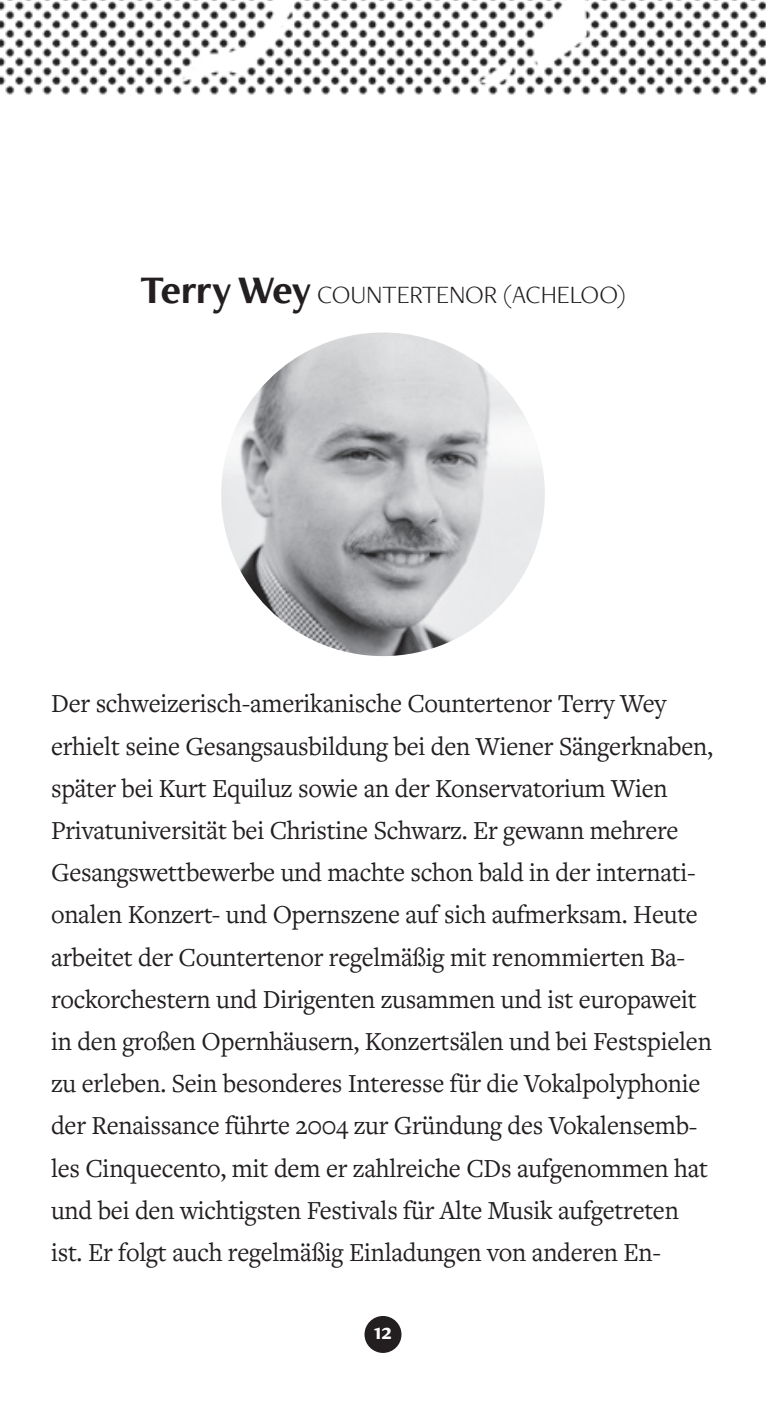
<style>
.page{position:relative;width:766px;height:1404px;background:#fff}
.page>*{position:absolute;margin:0;border:0;box-sizing:border-box;transform-origin:0 0}
.t1{font:27px/42.1px "Freight Text Pro";letter-spacing:-.01em;color:#231f20}
.t2{font:300 25.88px "Freight Neo Pro";letter-spacing:-.01em;color:#231f20}
.t3{font:700 22.72px "Freight Neo Pro";color:#fff}
.s1{font-weight:700;font-size:40.5px}
</style>
<div class="page">
<img style="left:221px;top:332px;width:323px;height:324px;border-radius:162px">
<img style="left:0;top:0;width:765px;height:95px">
<div style="left:364px;top:1315px;width:37px;height:37px;background:#231f20;border-radius:50%"></div>
<p class="t2" style="left:140px;top:277px;width:487px"><span class="s1">Terry Wey</span> COUNTERTENOR (ACHELOO)</p>
<p class="t1" style="left:51px;top:681px;width:663px">Der schweizerisch-amerikanische Countertenor Terry Wey erhielt seine Gesangsausbildung bei den Wiener Sängerknaben, später bei Kurt Equiluz sowie an der Konservatorium Wien Privatuniversität bei Christine Schwarz. Er gewann mehrere Gesangswettbewerbe und machte schon bald in der internati&shy;onalen Konzert- und Opernszene auf sich aufmerksam. Heute arbeitet der Countertenor regelmäßig mit renommierten Ba&shy;rockorchestern und Dirigenten zusammen und ist europaweit in den großen Opernhäusern, Konzertsälen und bei Festspielen zu erleben. Sein besonderes Interesse für die Vokalpolyphonie der Renaissance führte 2004 zur Gründung des Vokalensemb&shy;les Cinquecento, mit dem er zahlreiche CDs aufgenommen hat und bei den wichtigsten Festivals für Alte Musik aufgetreten ist. Er folgt auch regelmäßig Einladungen von anderen En-</p>
<p class="t3" style="left:374px;top:1316px;width:20px">12</p>
</div>
